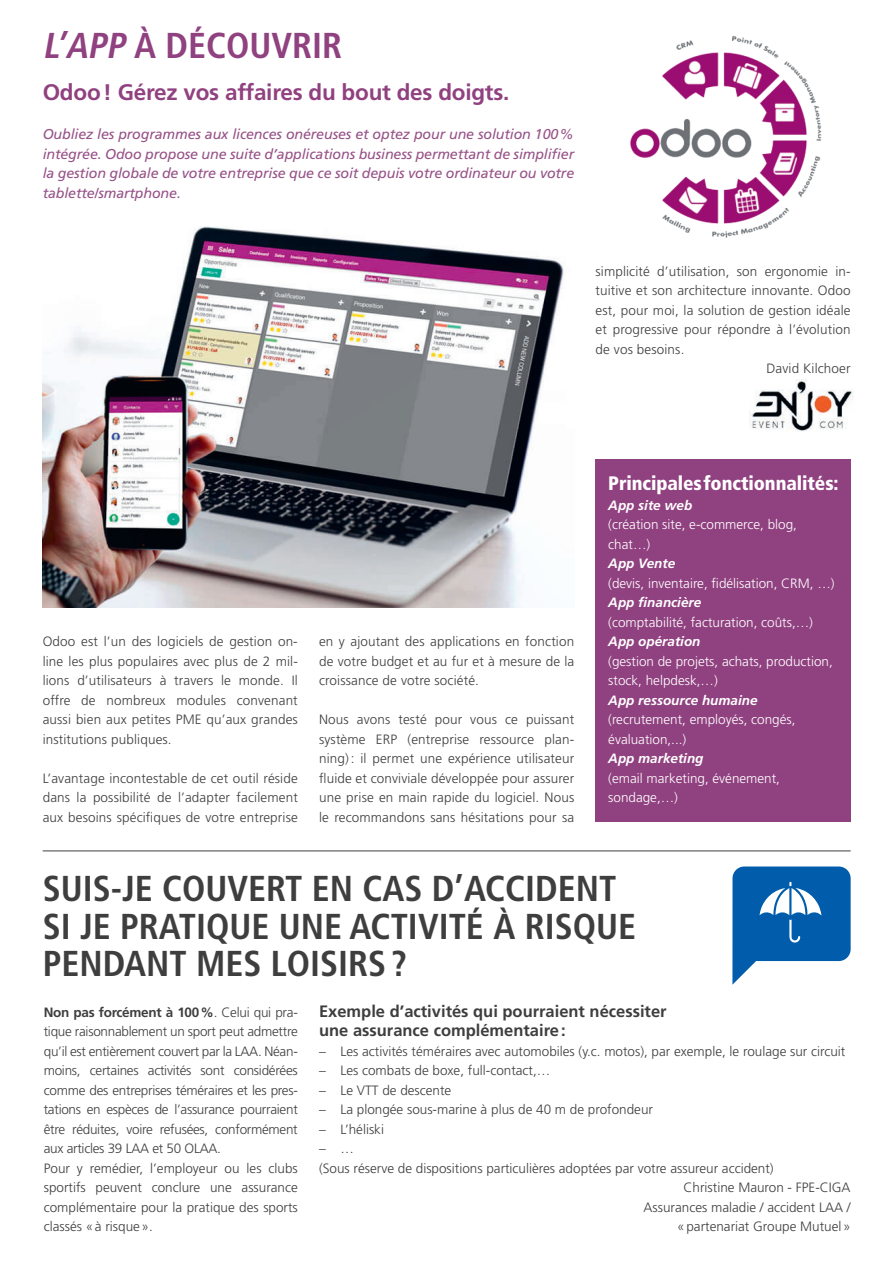
<style>
.page{position:relative;width:893px;height:1263px;background:#fff}
.page>*{position:absolute;margin:0;border:0;box-sizing:border-box;transform-origin:0 0}
.t1{font:700 condensed 36px/37.5px "Frutiger";color:#3e3e3f}
.t2{font:700 condensed 36px "Frutiger";color:#904180}
.t3{font:700 22.5px "Frutiger";letter-spacing:-.01em;color:#904180}
.t4{font:900 condensed 19.5px "Frutiger";letter-spacing:-.005em;color:#fff}
.t5{font:700 16.5px/19.5px "Frutiger";color:#3e3e3f}
.t6{font:italic 14.25px/19.5px "Frutiger";letter-spacing:-.01em;color:#975288;text-align:justify}
.t7{font:300 13.5px/19.5px "Frutiger";color:#3e3e3f;text-align:justify}
.t8{font:300 13.5px/19.5px "Frutiger";letter-spacing:-.02em;color:#3e3e3f}
.t9{font:300 13.5px/19.5px "Frutiger";color:#fff}
.t10{font:italic 700 13.5px "Frutiger";color:#fff}
.s1{font-style:italic}
.s2{font-weight:700}
</style>
<div class="page">
<img style="left:749px;top:380px;width:104px;height:51px">
<div style="left:595px;top:459px;width:256px;height:363px;background:#904180"></div>
<img style="left:43px;top:226px;width:521px;height:381px">
<img style="left:630px;top:36px;width:192px;height:202px">
<svg style="left:732px;top:866px;width:119px;height:119px"></svg>
<hr style="left:43px;top:850px;width:808px;height:1px;background:#3e3e3f">
<h1 class="t2" style="left:43px;top:24px;width:301px"><span class="s1">L’APP</span> À DÉCOUVRIR</h1>
<h2 class="t3" style="left:43px;top:79px;width:468px">Odoo! Gérez vos affaires du bout des doigts.</h2>
<p class="t6" style="left:43px;top:124px;width:533px">Oubliez les programmes aux licences onéreuses et optez pour une solution 100% intégrée. Odoo propose une suite d’applications business permettant de simplifier la gestion globale de votre entreprise que ce soit depuis votre ordinateur ou votre tablette/smartphone.</p>
<p class="t7" style="left:595px;top:261px;width:257px">simplicité d’utilisation, son ergonomie in-</p>
<p class="t7" style="left:595px;top:281px;width:257px">tuitive et son architecture innovante. Odoo</p>
<p class="t7" style="left:595px;top:300px;width:257px">est, pour moi, la solution de gestion idéale</p>
<p class="t7" style="left:595px;top:320px;width:257px">et progressive pour répondre à l’évolution</p>
<p class="t7" style="left:595px;top:339px;width:90px">de vos besoins.</p>
<p class="t7" style="left:766px;top:359px;width:86px">David Kilchoer</p>
<p class="t7" style="left:43px;top:632px;width:257px">Odoo est l’un des logiciels de gestion on&shy;line les plus populaires avec plus de 2 mil&shy;lions d’utilisateurs à travers le monde. Il offre de nombreux modules convenant aussi bien aux petites PME qu’aux grandes institutions publiques.</p>
<p class="t7" style="left:43px;top:768px;width:257px">L’avantage incontestable de cet outil réside dans la possibilité de l’adapter facilement aux besoins spécifiques de votre entreprise</p>
<p class="t7" style="left:319px;top:632px;width:257px">en y ajoutant des applications en fonction de votre budget et au fur et à mesure de la croissance de votre société.</p>
<p class="t7" style="left:319px;top:710px;width:257px">Nous avons testé pour vous ce puissant système ERP (entreprise ressource plan&shy;ning) : il permet une expérience utilisateur fluide et conviviale développée pour assurer une prise en main rapide du logiciel. Nous le recommandons sans hésitations pour sa</p>
<h3 class="t4" style="left:608px;top:472px;width:232px">Principales fonctionnalités:</h3>
<p class="t10" style="left:608px;top:497px;width:86px">App site web</p>
<p class="t9" style="left:608px;top:515px;width:190px">(création site, e-commerce, blog, chat…)</p>
<p class="t10" style="left:608px;top:555px;width:69px">App Vente</p>
<p class="t9" style="left:608px;top:573px;width:228px">(devis, inventaire, fidélisation, CRM, …)</p>
<p class="t10" style="left:608px;top:594px;width:95px">App financière</p>
<p class="t9" style="left:608px;top:612px;width:206px">(comptabilité, facturation, coûts,…)</p>
<p class="t10" style="left:608px;top:633px;width:94px">App opération</p>
<p class="t9" style="left:608px;top:651px;width:226px">(gestion de projets, achats, production, stock, helpdesk,…)</p>
<p class="t10" style="left:608px;top:692px;width:151px">App ressource humaine</p>
<p class="t9" style="left:608px;top:710px;width:189px">(recrutement, employés, congés, évaluation,...)</p>
<p class="t10" style="left:608px;top:750px;width:97px">App marketing</p>
<p class="t9" style="left:608px;top:768px;width:173px">(email marketing, événement, sondage,…)</p>
<h1 class="t1" style="left:43px;top:870px;width:595px">SUIS-JE COUVERT EN CAS D’ACCIDENT<br>SI JE PRATIQUE UNE ACTIVITÉ À RISQUE<br>PENDANT MES LOISIRS?</h1>
<p class="t8" style="left:44px;top:1002px;width:256px"><span class="s2">Non pas forcément à 100%</span>. Celui qui pra&shy;tique raisonnablement un sport peut admettre qu’il est entièrement couvert par la LAA. Néan&shy;moins, certaines activités sont considérées comme des entreprises téméraires et les pres&shy;tations en espèces de l’assurance pourraient être réduites, voire refusées, conformément aux articles 39 LAA et 50 OLAA.<br>Pour y remédier, l’employeur ou les clubs sportifs peuvent conclure une assurance complémentaire pour la pratique des sports classés «à risque».</p>
<p class="t5" style="left:319px;top:1001px;width:349px">Exemple d’activités qui pourraient nécessiter une assurance complémentaire:</p>
<p class="t7" style="left:319px;top:1041px;width:528px">– Les activités téméraires avec automobiles (y.c. motos), par exemple, le roulage sur circuit</p>
<p class="t7" style="left:319px;top:1061px;width:233px">– Les combats de boxe, full-contact,…</p>
<p class="t7" style="left:319px;top:1080px;width:134px">– Le VTT de descente</p>
<p class="t7" style="left:319px;top:1100px;width:335px">– La plongée sous-marine à plus de 40 m de profondeur</p>
<p class="t7" style="left:319px;top:1119px;width:66px">– L’héliski</p>
<p class="t7" style="left:319px;top:1139px;width:36px">– …</p>
<p class="t7" style="left:319px;top:1158px;width:456px">(Sous réserve de dispositions particulières adoptées par votre assureur accident)</p>
<p class="t7" style="left:684px;top:1178px;width:169px">Christine Mauron - FPE-CIGA</p>
<p class="t7" style="left:644px;top:1197px;width:209px">Assurances maladie / accident LAA /</p>
<p class="t7" style="left:677px;top:1217px;width:175px">«partenariat Groupe Mutuel»</p>
</div>
